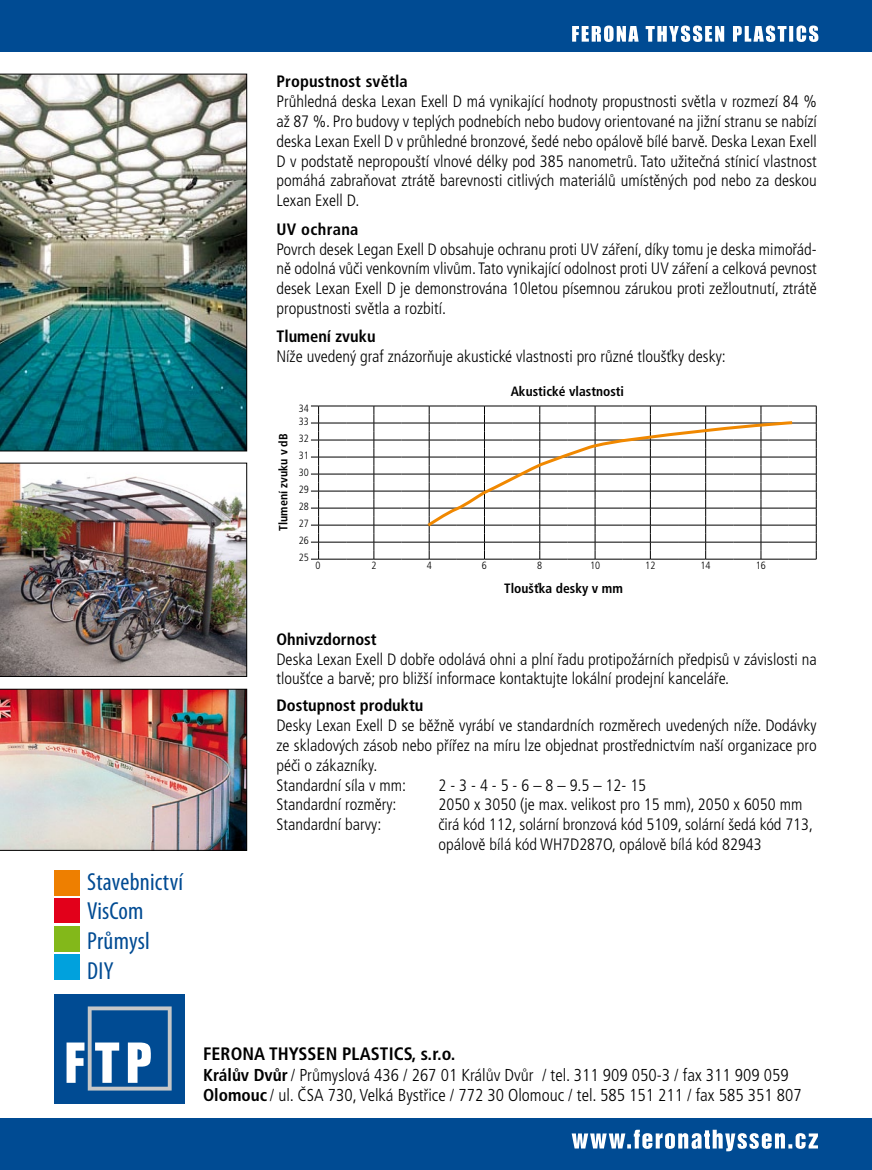
<style>
.page{position:relative;width:872px;height:1170px;background:#fff}
.page>*{position:absolute;margin:0;border:0;box-sizing:border-box;transform-origin:0 0}
.t1{font:condensed 24.75px/29.7px "Myriad Pro";letter-spacing:.01em;color:#004b93}
.t2{font:700 condensed 18px "Frutiger CE";letter-spacing:.005em;color:#000}
.t3{font:300 condensed 17.25px/20.7px "Frutiger CE";color:#000}
.t4{font:300 condensed 16.5px/19.8px "Frutiger CE";color:#000}
.t5{font:700 condensed 16.5px "Frutiger CE";color:#000}
.t6{font:700 condensed 16.5px "Frutiger CE";letter-spacing:.02em;color:#000}
.t7{font:700 condensed 13.5px "Frutiger CE";color:#000}
.t8{font:700 condensed 12px "Frutiger CE";color:#000}
.t9{font:300 condensed 10.5px/17px "Frutiger CE";color:#000}
.s1{font-weight:700}
</style>
<div class="page">
<div style="left:0;top:1118px;width:872px;height:51px;background:#004b93"></div>
<div style="left:0;top:0;width:872px;height:51px;background:#004b93"></div>
<svg style="left:572px;top:26px;width:246px;height:16px"></svg>
<svg style="left:571px;top:1129px;width:247px;height:22px"></svg>
<div style="left:54px;top:993px;width:130px;height:110px;background:#004b93"></div>
<svg style="left:67px;top:1006px;width:105px;height:84px"></svg>
<div style="left:54px;top:870px;width:25px;height:25px;background:#ee7f00"></div>
<div style="left:54px;top:898px;width:25px;height:25px;background:#e2001a"></div>
<div style="left:54px;top:926px;width:25px;height:25px;background:#83b81a"></div>
<div style="left:54px;top:954px;width:25px;height:25px;background:#00a1dd"></div>
<img style="left:0;top:689px;width:247px;height:161px">
<img style="left:0;top:74px;width:247px;height:377px">
<img style="left:0;top:463px;width:247px;height:213px">
<svg style="left:311px;top:406px;width:506px;height:154px"></svg>
<h1 class="t1" style="left:87px;top:866px;width:97px">Stavebnictví<br>VisCom<br>Průmysl<br>DIY</h1>
<p class="t5" style="left:276px;top:72px;width:133px">Propustnost světla</p>
<p class="t4" style="left:276px;top:92px;width:542px;text-align:justify">Průhledná deska Lexan Exell D má vynikající hodnoty propustnosti světla v rozmezí 84 % až 87 %. Pro budovy v teplých podnebích nebo budovy orientované na jižní stranu se nabízí deska Lexan Exell D v průhledné bronzové, šedé nebo opálově bílé barvě. Deska Lexan Exell D v podstatě nepropouští vlnové délky pod 385 nanometrů. Tato užitečná stínicí vlastnost pomáhá zabraňovat ztrátě barevnosti citlivých materiálů umístěných pod nebo za deskou Lexan Exell D.</p>
<p class="t6" style="left:276px;top:219px;width:83px">UV ochrana</p>
<p class="t4" style="left:276px;top:239px;width:542px;text-align:justify">Povrch desek Legan Exell D obsahuje ochranu proti UV záření, díky tomu je deska mimořád&shy;ně odolná vůči venkovním vlivům. Tato vynikající odolnost proti UV záření a celková pevnost desek Lexan Exell D je demonstrována 10letou písemnou zárukou proti zežloutnutí, ztrátě propustnosti světla a rozbití.</p>
<p class="t5" style="left:276px;top:327px;width:101px">Tlumení zvuku</p>
<p class="t4" style="left:276px;top:347px;width:451px">Níže uvedený graf znázorňuje akustické vlastnosti pro různé tloušťky desky:</p>
<p class="t8" style="left:277px;top:530px;width:99px;rotate:-90deg">Tlumení zvuku v dB</p>
<p class="t7" style="left:511px;top:383px;width:115px">Akustické vlastnosti</p>
<p class="t9" style="left:299px;top:401px;width:12px;line-height:13px">34<br>33</p>
<p class="t9" style="left:299px;top:429px;width:12px;text-align:justify">32<br>31<br>30<br>29<br>28<br>27<br>26<br>25</p>
<p class="t9" style="left:315px;top:557px;width:7px">0</p>
<p class="t9" style="left:371px;top:557px;width:7px">2</p>
<p class="t9" style="left:427px;top:557px;width:7px">4</p>
<p class="t9" style="left:482px;top:557px;width:7px">6</p>
<p class="t9" style="left:537px;top:557px;width:7px">8</p>
<p class="t9" style="left:590px;top:557px;width:12px">10</p>
<p class="t9" style="left:645px;top:557px;width:12px">12</p>
<p class="t9" style="left:700px;top:557px;width:12px">14</p>
<p class="t9" style="left:756px;top:557px;width:12px">16</p>
<p class="t7" style="left:504px;top:580px;width:120px">Tloušťka desky v mm</p>
<p class="t5" style="left:276px;top:629px;width:102px">Ohnivzdornost</p>
<p class="t4" style="left:276px;top:649px;width:542px">Deska Lexan Exell D dobře odolává ohni a plní řadu protipožárních předpisů v závislosti na tloušťce a barvě; pro bližší informace kontaktujte lokální prodejní kanceláře.</p>
<p class="t5" style="left:276px;top:696px;width:148px">Dostupnost produktu</p>
<p class="t4" style="left:276px;top:715px;width:542px">Desky Lexan Exell D se běžně vyrábí ve standardních rozměrech uvedených níže. Dodávky ze skladových zásob nebo přířez na míru lze objednat prostřednictvím naší organizace pro péči o zákazníky.<br>Standardní síla v mm:</p>
<p class="t4" style="left:438px;top:775px;width:209px">2 - 3 - 4 - 5 - 6 – 8 – 9.5 – 12- 15</p>
<p class="t4" style="left:276px;top:795px;width:122px">Standardní rozměry:</p>
<p class="t4" style="left:438px;top:795px;width:365px">2050 x 3050 (je max. velikost pro 15 mm), 2050 x 6050 mm</p>
<p class="t4" style="left:276px;top:814px;width:106px">Standardní barvy:</p>
<p class="t4" style="left:438px;top:814px;width:376px">čirá kód 112, solární bronzová kód 5109, solární šedá kód 713, opálově bílá kód WH7D287O, opálově bílá kód 82943</p>
<p class="t2" style="left:203px;top:1043px;width:254px">FERONA THYSSEN PLASTICS, s.r.o.</p>
<p class="t3" style="left:203px;top:1064px;width:600px"><span class="s1">Králův Dvůr</span> / Průmyslová 436 / 267 01 Králův Dvůr / tel. 311 909 050-3 / fax 311 909 059<br><span class="s1">Olomouc</span> / ul. ČSA 730, Velká Bystřice / 772 30 Olomouc / tel. 585 151 211 / fax 585 351 807</p>
</div>
